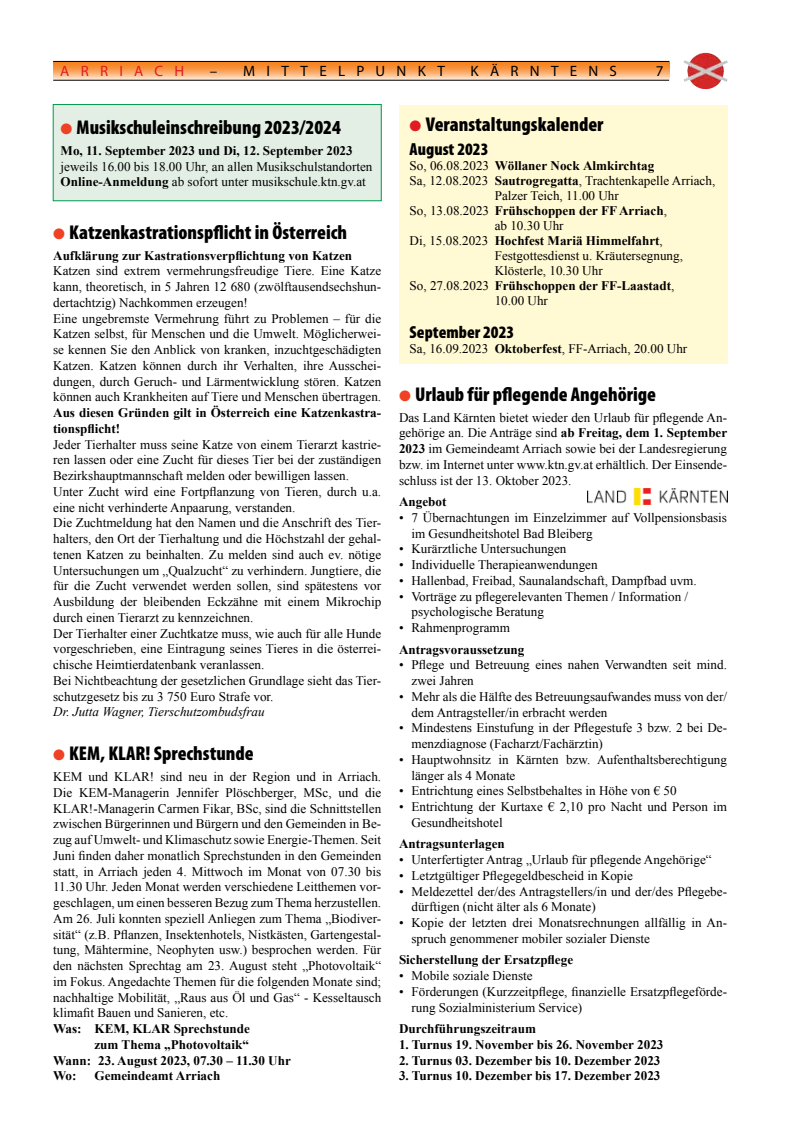
<style>
.page{position:relative;width:798px;height:1134px;background:#fff}
.page>*{position:absolute;margin:0;border:0;box-sizing:border-box;transform-origin:0 0}
.t1{font:900 condensed 20px "Myriad Pro";color:#000}
.t2{font:900 condensed 17.5px "Myriad Pro";color:#000}
.t3{font:15px "Myriad Pro";letter-spacing:.75em;color:#000}
.t4{font:15px "Myriad Pro";letter-spacing:.75em;color:#e11b22}
.t5{font:13.12px/15.8px "Times New Roman";color:#000}
.t6{font:700 13.12px/15.8px "Times New Roman";color:#000}
.t7{font:italic 13.12px "Times New Roman";color:#000}
.s1{color:#ef4123}
.s2{font-weight:700}
.s3{color:#e11b22}
.s4{font-weight:400}
</style>
<div class="page">
<svg style="left:53px;top:62px;width:616px;height:18px;background:#f5a764"></svg>
<hr style="left:53px;top:61px;width:616px;height:1px;background:#000">
<img style="left:683px;top:53px;width:44px;height:36px">
<hr style="left:53px;top:80px;width:616px;height:1px;background:#000">
<div style="left:399px;top:105px;width:327px;height:259px;background:#fff9d4"></div>
<img style="left:587px;top:488px;width:139px;height:16px">
<div style="left:53px;top:105px;width:328px;height:96px;background:#e3efe5"></div>
<div style="left:53px;top:104px;width:328px;height:97px;border:1px solid #009a4e"></div>
<p class="t4" style="left:60px;top:61px;width:125px">ARRIACH</p>
<p class="t3" style="left:210px;top:61px;width:236px">– MITTELPUNKT</p>
<p class="t3" style="left:470px;top:61px;width:148px">KÄRNTENS</p>
<p class="t3" style="left:655px;top:61px;width:9px">7</p>
<h1 class="t1" style="left:61px;top:115px;width:282px"><span class="s1">●</span> Musikschuleinschreibung 2023/2024</h1>
<p class="t6" style="left:61px;top:142px;width:293px">Mo, 11. September 2023 und Di, 12. September 2023</p>
<p class="t5" style="left:61px;top:158px;width:313px">jeweils 16.00 bis 18.00 Uhr, an allen Musikschulstandorten<br><span class="s2">Online-Anmeldung</span> ab sofort unter musikschule.ktn.gv.at</p>
<h1 class="t1" style="left:53px;top:219px;width:295px"><span class="s1">●</span> Katzenkastrationspflicht in Österreich</h1>
<p class="t6" style="left:53px;top:247px;width:300px">Aufklärung zur Kastrationsverpflichtung von Katzen</p>
<p class="t5" style="left:53px;top:263px;width:329px">Katzen sind extrem vermehrungsfreudige Tiere. Eine Katze kann, theoretisch, in 5 Jahren 12 680 (zwölftausendsechshun&shy;dertachtzig) Nachkommen erzeugen!<br>Eine ungebremste Vermehrung führt zu Problemen – für die Katzen selbst, für Menschen und die Umwelt. Möglicherwei&shy;se kennen Sie den Anblick von kranken, inzuchtgeschädigten Katzen. Katzen können durch ihr Verhalten, ihre Ausschei&shy;dungen, durch Geruch- und Lärmentwicklung stören. Katzen können auch Krankheiten auf Tiere und Menschen übertragen.</p>
<p class="t6" style="left:53px;top:404px;width:329px">Aus diesen Gründen gilt in Österreich eine Katzenkastra&shy;tionspflicht!</p>
<p class="t5" style="left:53px;top:436px;width:329px">Jeder Tierhalter muss seine Katze von einem Tierarzt kastrie&shy;ren lassen oder eine Zucht für dieses Tier bei der zuständigen Bezirkshauptmannschaft melden oder bewilligen lassen.<br>Unter Zucht wird eine Fortpflanzung von Tieren, durch u.a. eine nicht verhinderte Anpaarung, verstanden.<br>Die Zuchtmeldung hat den Namen und die Anschrift des Tier&shy;halters, den Ort der Tierhaltung und die Höchstzahl der gehal&shy;tenen Katzen zu beinhalten. Zu melden sind auch ev. nötige Untersuchungen um „Qualzucht“ zu verhindern. Jungtiere, die für die Zucht verwendet werden sollen, sind spätestens vor Ausbildung der bleibenden Eckzähne mit einem Mikrochip durch einen Tierarzt zu kennzeichnen.<br>Der Tierhalter einer Zuchtkatze muss, wie auch für alle Hunde vorgeschrieben, eine Eintragung seines Tieres in die österrei&shy;chische Heimtierdatenbank veranlassen.<br>Bei Nichtbeachtung der gesetzlichen Grundlage sieht das Tier&shy;schutzgesetz bis zu 3 750 Euro Strafe vor.</p>
<p class="t7" style="left:53px;top:703px;width:213px">Dr. Jutta Wagner, Tierschutzombudsfrau</p>
<h1 class="t1" style="left:53px;top:741px;width:202px"><span class="s1">●</span> KEM, KLAR! Sprechstunde</h1>
<p class="t5" style="left:53px;top:769px;width:329px;text-align:justify">KEM und KLAR! sind neu in der Region und in Arriach.<br>Die KEM-Managerin Jennifer Plöschberger, MSc, und die KLAR!-Managerin Carmen Fikar, BSc, sind die Schnittstellen zwischen Bürgerinnen und Bürgern und den Gemeinden in Be&shy;zug auf Umwelt- und Klimaschutz sowie Energie-Themen. Seit Juni finden daher monatlich Sprechstunden in den Gemeinden statt, in Arriach jeden 4. Mittwoch im Monat von 07.30 bis 11.30 Uhr. Jeden Monat werden verschiedene Leitthemen vor&shy;geschlagen, um einen besseren Bezug zum Thema herzustellen.<br>Am 26. Juli konnten speziell Anliegen zum Thema „Biodiver&shy;sität“ (z.B. Pflanzen, Insektenhotels, Nistkästen, Gartengestal&shy;tung, Mähtermine, Neophyten usw.) besprochen werden. Für den nächsten Sprechtag am 23. August steht „Photovoltaik“ im Fokus. Angedachte Themen für die folgenden Monate sind; nachhaltige Mobilität, „Raus aus Öl und Gas“ - Kesseltausch klimafit Bauen und Sanieren, etc.</p>
<p class="t6" style="left:53px;top:1020px;width:198px">Was: KEM, KLAR Sprechstunde</p>
<p class="t6" style="left:94px;top:1036px;width:156px">zum Thema „Photovoltaik“</p>
<p class="t6" style="left:53px;top:1052px;width:239px">Wann: 23. August 2023, 07.30 – 11.30 Uhr</p>
<p class="t6" style="left:53px;top:1068px;width:25px">Wo:</p>
<p class="t6" style="left:94px;top:1068px;width:127px">Gemeindeamt Arriach</p>
<h1 class="t1" style="left:409px;top:112px;width:195px"><span class="s3">●</span> Veranstaltungskalender</h1>
<h2 class="t2" style="left:409px;top:137px;width:80px">August 2023</h2>
<p class="t6" style="left:409px;top:157px;width:246px"><span class="s4">So, 06.08.2023</span> Wöllaner Nock Almkirchtag</p>
<p class="t5" style="left:409px;top:172px;width:307px">Sa, 12.08.2023 <span class="s2">Sautrogregatta</span>, Trachtenkapelle Arriach,</p>
<p class="t5" style="left:494px;top:187px;width:126px">Palzer Teich, 11.00 Uhr</p>
<p class="t6" style="left:409px;top:202px;width:259px"><span class="s4">So, 13.08.2023</span> Frühschoppen der FF Arriach<span class="s4">,</span></p>
<p class="t5" style="left:494px;top:217px;width:70px">ab 10.30 Uhr</p>
<p class="t6" style="left:409px;top:232px;width:255px"><span class="s4">Di, 15.08.2023</span> Hochfest Mariä Himmelfahrt<span class="s4">,</span></p>
<p class="t5" style="left:494px;top:247px;width:190px">Festgottesdienst u. Kräutersegnung,</p>
<p class="t5" style="left:494px;top:262px;width:109px">Klösterle, 10.30 Uhr</p>
<p class="t6" style="left:409px;top:277px;width:266px"><span class="s4">So, 27.08.2023</span> Frühschoppen der FF-Laastadt<span class="s4">,</span></p>
<p class="t5" style="left:494px;top:292px;width:55px">10.00 Uhr</p>
<h2 class="t2" style="left:409px;top:321px;width:106px">September 2023</h2>
<p class="t5" style="left:409px;top:341px;width:279px">Sa, 16.09.2023 <span class="s2">Oktoberfest</span>, FF-Arriach, 20.00 Uhr</p>
<h1 class="t1" style="left:399px;top:381px;width:258px"><span class="s1">●</span> Urlaub für pflegende Angehörige</h1>
<p class="t5" style="left:399px;top:409px;width:330px;text-align:justify">Das Land Kärnten bietet wieder den Urlaub für pflegende An&shy;gehörige an. Die Anträge sind <span class="s2">ab Freitag, dem 1. September 2023</span> im Gemeindeamt Arriach sowie bei der Landesregierung bzw. im Internet unter www.ktn.gv.at erhältlich. Der Einsende&shy;schluss ist der 13. Oktober 2023.</p>
<p class="t6" style="left:399px;top:493px;width:49px">Angebot</p>
<p class="t5" style="left:411px;top:509px;width:317px;text-indent:-12px">• 7 Übernachtungen im Einzelzimmer auf Vollpensionsbasis im Gesundheitshotel Bad Bleiberg</p>
<p class="t5" style="left:399px;top:541px;width:169px">• Kurärztliche Untersuchungen</p>
<p class="t5" style="left:399px;top:557px;width:200px">• Individuelle Therapieanwendungen</p>
<p class="t5" style="left:399px;top:572px;width:299px">• Hallenbad, Freibad, Saunalandschaft, Dampfbad uvm.</p>
<p class="t5" style="left:411px;top:588px;width:278px;text-indent:-12px">• Vorträge zu pflegerelevanten Themen / Information / psychologische Beratung</p>
<p class="t5" style="left:399px;top:620px;width:112px">• Rahmenprogramm</p>
<p class="t6" style="left:399px;top:641px;width:127px">Antragsvoraussetzung</p>
<p class="t5" style="left:411px;top:657px;width:317px;text-indent:-12px">• Pflege und Betreuung eines nahen Verwandten seit mind. zwei Jahren</p>
<p class="t5" style="left:411px;top:688px;width:317px;text-indent:-12px">• Mehr als die Hälfte des Betreuungsaufwandes muss von der/ dem Antragsteller/in erbracht werden</p>
<p class="t5" style="left:411px;top:720px;width:317px;text-indent:-12px">• Mindestens Einstufung in der Pflegestufe 3 bzw. 2 bei De&shy;menzdiagnose (Facharzt/Fachärztin)</p>
<p class="t5" style="left:411px;top:751px;width:317px;text-indent:-12px">• Hauptwohnsitz in Kärnten bzw. Aufenthaltsberechtigung länger als 4 Monate</p>
<p class="t5" style="left:399px;top:783px;width:279px">• Entrichtung eines Selbstbehaltes in Höhe von € 50</p>
<p class="t5" style="left:411px;top:799px;width:317px;text-indent:-12px">• Entrichtung der Kurtaxe € 2,10 pro Nacht und Person im<br>Gesundheitshotel</p>
<p class="t6" style="left:399px;top:836px;width:107px">Antragsunterlagen</p>
<p class="t5" style="left:399px;top:852px;width:314px">• Unterfertigter Antrag „Urlaub für pflegende Angehörige“</p>
<p class="t5" style="left:399px;top:867px;width:235px">• Letztgültiger Pflegegeldbescheid in Kopie</p>
<p class="t5" style="left:411px;top:883px;width:317px;text-indent:-12px">• Meldezettel der/des Antragstellers/in und der/des Pflegebe&shy;dürftigen (nicht älter als 6 Monate)</p>
<p class="t5" style="left:411px;top:915px;width:317px;text-indent:-12px">• Kopie der letzten drei Monatsrechnungen allfällig in An&shy;spruch genommener mobiler sozialer Dienste</p>
<p class="t6" style="left:399px;top:952px;width:176px">Sicherstellung der Ersatzpflege</p>
<p class="t5" style="left:399px;top:968px;width:135px">• Mobile soziale Dienste</p>
<p class="t5" style="left:411px;top:983px;width:317px;text-indent:-12px">• Förderungen (Kurzzeitpflege, finanzielle Ersatzpflegeförde&shy;rung Sozialministerium Service)</p>
<p class="t6" style="left:399px;top:1020px;width:138px">Durchführungszeitraum</p>
<p class="t6" style="left:399px;top:1036px;width:266px">1. Turnus 19. November bis 26. November 2023</p>
<p class="t6" style="left:399px;top:1052px;width:263px">2. Turnus 03. Dezember bis 10. Dezember 2023</p>
<p class="t6" style="left:399px;top:1068px;width:263px">3. Turnus 10. Dezember bis 17. Dezember 2023</p>
</div>
